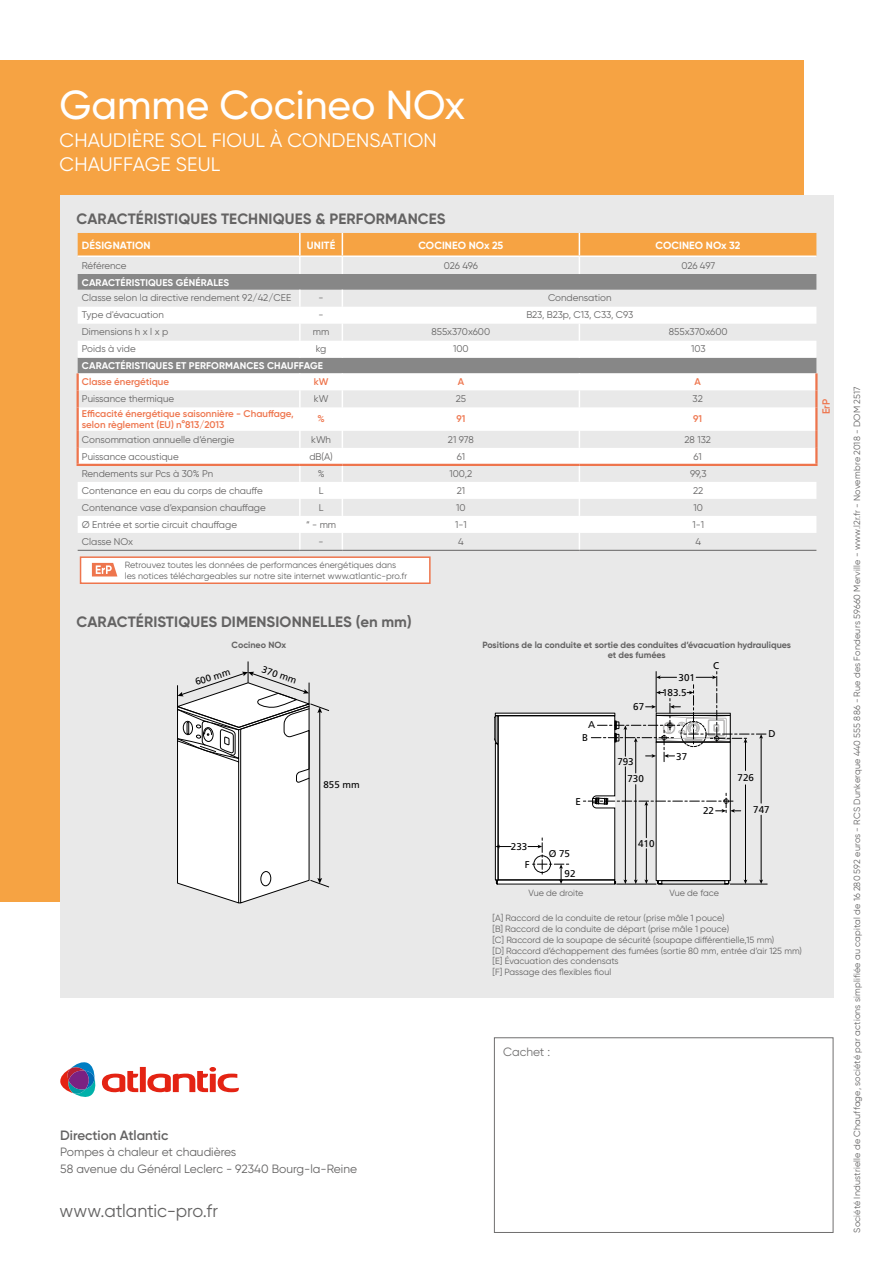
<style>
.page{position:relative;width:893px;height:1263px;background:#fff}
.page>*{position:absolute;margin:0;border:0;box-sizing:border-box;transform-origin:0 0}
.t1{font:500 40.5px "Gilroy";color:#fff}
.t2{font:19.5px/24px "Gilroy";letter-spacing:.01em;color:#fff}
.t3{font:18px "Gilroy";color:#646363}
.t4{font:700 15px "Gilroy";letter-spacing:.01em;color:#646363}
.t5{font:600 13.5px "Gilroy";color:#646363}
.t6{font:12px/16.5px "Gilroy";color:#646363}
.t7{font:12px "Gilroy";color:#706f6f}
.t8{font:700 10.5px "Gilroy";letter-spacing:.01em;color:#fff}
.t9{font:600 10.5px "Gilroy";color:#ee754d}
.t10{font:9.9px/13.2px "Frutiger";color:#000}
.t11{font:9.75px "Gilroy";color:#646363}
.t12{font:600 9.75px/10.5px "Gilroy";color:#ee754d}
.t13{font:700 9.75px "Gilroy";letter-spacing:.01em;color:#fff}
.t14{font:9.75px "Frutiger";color:#000}
.t15{font:9px/10.8px "Gilroy";color:#646363}
.t16{font:9px "Gilroy";letter-spacing:.02em;color:#646363}
.t17{font:700 9px/10.8px "Gilroy";color:#646363;text-align:center}
</style>
<div class="page">
<div style="left:0;top:60px;width:804px;height:842px;background:#f6a343"></div>
<div style="left:60px;top:195px;width:773px;height:803px;background:#e9e9e9"></div>
<svg style="left:78px;top:274px;width:738px;height:33px"></svg>
<svg style="left:78px;top:307px;width:738px;height:226px;fill:#fff"></svg>
<svg style="left:78px;top:233px;width:738px;height:41px"></svg>
<svg style="left:299px;top:290px;width:2px;height:68px"></svg>
<svg style="left:342px;top:290px;width:1px;height:68px"></svg>
<svg style="left:579px;top:324px;width:1px;height:34px"></svg>
<svg style="left:299px;top:373px;width:2px;height:34px"></svg>
<hr style="left:299px;top:407px;width:2px;height:24px;background:#fff">
<svg style="left:299px;top:431px;width:2px;height:119px"></svg>
<svg style="left:342px;top:373px;width:1px;height:176px"></svg>
<svg style="left:579px;top:373px;width:1px;height:176px"></svg>
<svg style="left:77px;top:373px;width:2px;height:34px"></svg>
<hr style="left:77px;top:407px;width:2px;height:24px;background:#ee754d">
<svg style="left:77px;top:431px;width:2px;height:33px"></svg>
<hr style="left:77px;top:464px;width:223px;height:2px;background:#ee754d">
<hr style="left:300px;top:464px;width:42px;height:2px;background:#ee754d">
<hr style="left:342px;top:464px;width:237px;height:2px;background:#ee754d">
<hr style="left:815px;top:373px;width:3px;height:17px;background:#ee754d">
<hr style="left:815px;top:390px;width:3px;height:17px;background:#ee754d">
<hr style="left:815px;top:407px;width:3px;height:24px;background:#ee754d">
<hr style="left:815px;top:431px;width:3px;height:17px;background:#ee754d">
<hr style="left:815px;top:448px;width:3px;height:16px;background:#ee754d">
<hr style="left:579px;top:464px;width:239px;height:2px;background:#ee754d">
<hr style="left:299px;top:233px;width:2px;height:22px;background:#fff">
<hr style="left:78px;top:550px;width:222px;height:1px;background:#646363">
<hr style="left:300px;top:550px;width:42px;height:1px;background:#646363">
<hr style="left:342px;top:550px;width:237px;height:1px;background:#646363">
<hr style="left:579px;top:550px;width:237px;height:1px;background:#646363">
<svg style="left:177px;top:661px;width:153px;height:242px"></svg>
<hr style="left:617px;top:884px;width:39px;height:1px;background:#000">
<hr style="left:730px;top:884px;width:37px;height:1px;background:#000">
<svg style="left:494px;top:671px;width:272px;height:213px"></svg>
<div style="left:661px;top:880px;width:64px;height:4px;border:1px solid #000"></div>
<div style="left:81px;top:557px;width:349px;height:26px;background:#fff"></div>
<div style="left:80px;top:556px;width:351px;height:28px;border:2px solid #ee754d"></div>
<svg style="left:92px;top:563px;width:25px;height:13px"></svg>
<svg style="left:60px;top:1062px;width:36px;height:35px"></svg>
<svg style="left:102px;top:1067px;width:137px;height:25px"></svg>
<div style="left:494px;top:1037px;width:339px;height:196px;border:1px solid #706f6f"></div>
<h1 class="t1" style="left:60px;top:79px;width:407px">Gamme Cocineo NOx</h1>
<h2 class="t2" style="left:60px;top:128px;width:379px">CHAUDIÈRE SOL FIOUL À CONDENSATION<br>CHAUFFAGE SEUL</h2>
<h3 class="t4" style="left:77px;top:210px;width:371px">CARACTÉRISTIQUES TECHNIQUES &amp; PERFORMANCES</h3>
<p class="t8" style="left:82px;top:239px;width:70px">DÉSIGNATION</p>
<p class="t8" style="left:307px;top:239px;width:30px">UNITÉ</p>
<p class="t8" style="left:418px;top:239px;width:86px">COCINEO NOx 25</p>
<p class="t8" style="left:655px;top:239px;width:87px">COCINEO NOx 32</p>
<p class="t11" style="left:82px;top:259px;width:46px">Référence</p>
<p class="t11" style="left:444px;top:259px;width:36px">026 496</p>
<p class="t11" style="left:681px;top:259px;width:35px">026 497</p>
<p class="t13" style="left:82px;top:276px;width:149px">CARACTÉRISTIQUES GÉNÉRALES</p>
<p class="t11" style="left:82px;top:292px;width:211px">Classe selon la directive rendement 92/42/CEE</p>
<p class="t11" style="left:319px;top:292px;width:7px">-</p>
<p class="t11" style="left:548px;top:292px;width:65px">Condensation</p>
<p class="t11" style="left:82px;top:309px;width:83px">Type d'évacuation</p>
<p class="t11" style="left:319px;top:309px;width:7px">-</p>
<p class="t11" style="left:526px;top:309px;width:108px">B23, B23p, C13, C33, C93</p>
<p class="t11" style="left:82px;top:326px;width:88px">Dimensions h x l x p</p>
<p class="t11" style="left:313px;top:326px;width:18px">mm</p>
<p class="t11" style="left:432px;top:326px;width:60px">855x370x600</p>
<p class="t11" style="left:669px;top:326px;width:60px">855x370x600</p>
<p class="t11" style="left:82px;top:343px;width:55px">Poids à vide</p>
<p class="t11" style="left:316px;top:343px;width:12px">kg</p>
<p class="t11" style="left:453px;top:343px;width:17px">100</p>
<p class="t11" style="left:691px;top:343px;width:16px">103</p>
<p class="t13" style="left:82px;top:360px;width:242px">CARACTÉRISTIQUES ET PERFORMANCES CHAUFFAGE</p>
<p class="t12" style="left:82px;top:376px;width:89px">Classe énergétique</p>
<p class="t12" style="left:314px;top:376px;width:16px">kW</p>
<p class="t12" style="left:458px;top:376px;width:8px">A</p>
<p class="t12" style="left:695px;top:376px;width:8px">A</p>
<p class="t11" style="left:82px;top:393px;width:94px">Puissance thermique</p>
<p class="t11" style="left:314px;top:393px;width:16px">kW</p>
<p class="t11" style="left:456px;top:393px;width:12px">25</p>
<p class="t11" style="left:693px;top:393px;width:12px">32</p>
<p class="t12" style="left:82px;top:408px;width:213px">Efficacité énergétique saisonnière - Chauffage, selon règlement (EU) n°813/2013</p>
<p class="t12" style="left:317px;top:414px;width:9px">%</p>
<p class="t12" style="left:456px;top:414px;width:10px">91</p>
<p class="t12" style="left:693px;top:414px;width:10px">91</p>
<p class="t11" style="left:82px;top:433px;width:154px">Consommation annuelle d’énergie</p>
<p class="t11" style="left:311px;top:433px;width:21px">kWh</p>
<p class="t11" style="left:448px;top:433px;width:27px">21 978</p>
<p class="t11" style="left:684px;top:433px;width:28px">28 132</p>
<p class="t11" style="left:82px;top:450px;width:98px">Puissance acoustique</p>
<p class="t11" style="left:309px;top:450px;width:25px">dB(A)</p>
<p class="t11" style="left:457px;top:450px;width:10px">61</p>
<p class="t11" style="left:694px;top:450px;width:10px">61</p>
<p class="t11" style="left:82px;top:467px;width:133px">Rendements sur Pcs à 30% Pn</p>
<p class="t11" style="left:318px;top:467px;width:8px">%</p>
<p class="t11" style="left:449px;top:467px;width:24px">100,2</p>
<p class="t11" style="left:690px;top:467px;width:18px">99,3</p>
<p class="t11" style="left:82px;top:484px;width:182px">Contenance en eau du corps de chauffe</p>
<p class="t11" style="left:319px;top:484px;width:6px">L</p>
<p class="t11" style="left:457px;top:484px;width:10px">21</p>
<p class="t11" style="left:693px;top:484px;width:12px">22</p>
<p class="t11" style="left:82px;top:501px;width:185px">Contenance vase d’expansion chauffage</p>
<p class="t11" style="left:319px;top:501px;width:6px">L</p>
<p class="t11" style="left:456px;top:501px;width:11px">10</p>
<p class="t11" style="left:694px;top:501px;width:11px">10</p>
<p class="t11" style="left:82px;top:518px;width:157px">Ø Entrée et sortie circuit chauffage</p>
<p class="t11" style="left:306px;top:518px;width:32px">“ - mm</p>
<p class="t11" style="left:455px;top:518px;width:13px">1-1</p>
<p class="t11" style="left:692px;top:518px;width:13px">1-1</p>
<p class="t11" style="left:82px;top:535px;width:53px">Classe NOx</p>
<p class="t11" style="left:319px;top:535px;width:7px">-</p>
<p class="t11" style="left:458px;top:535px;width:7px">4</p>
<p class="t11" style="left:695px;top:535px;width:7px">4</p>
<p class="t15" style="left:125px;top:560px;width:284px">Retrouvez toutes les données de performances énergétiques dans les notices téléchargeables sur notre site internet www.atlantic-pro.fr</p>
<h3 class="t4" style="left:77px;top:612px;width:336px">CARACTÉRISTIQUES DIMENSIONNELLES (en mm)</h3>
<p class="t17" style="left:232px;top:639px;width:56px">Cocineo NOx</p>
<p class="t14" style="left:194px;top:677px;width:38px;rotate:-17deg">600 mm</p>
<p class="t14" style="left:264px;top:663px;width:38px;rotate:19deg">370 mm</p>
<p class="t14" style="left:324px;top:778px;width:38px">855 mm</p>
<p class="t17" style="left:482px;top:639px;width:310px">Positions de la conduite et sortie des conduites d’évacuation hydrauliques et des fumées</p>
<p class="t10" style="left:633px;top:700px;width:12px">67</p>
<p class="t10" style="left:662px;top:670px;width:34px;line-height:14.7px;text-indent:16px">301<br>183.5</p>
<p class="t10" style="left:713px;top:659px;width:8px">C</p>
<p class="t10" style="left:582px;top:718px;width:15px;text-indent:6px">A<br>B</p>
<p class="t10" style="left:768px;top:727px;width:9px">D</p>
<p class="t10" style="left:511px;top:840px;width:18px">233</p>
<p class="t10" style="left:525px;top:858px;width:6px">F</p>
<p class="t10" style="left:575px;top:795px;width:7px">E</p>
<p class="t10" style="left:549px;top:847px;width:23px">Ø 75</p>
<p class="t10" style="left:565px;top:867px;width:12px">92</p>
<p class="t10" style="left:627px;top:753px;width:18px;line-height:17px;text-indent:-10px">793<br>730</p>
<p class="t10" style="left:638px;top:836px;width:18px">410</p>
<p class="t10" style="left:676px;top:749px;width:12px">37</p>
<p class="t10" style="left:703px;top:804px;width:12px">22</p>
<p class="t15" style="left:528px;top:888px;width:56px">Vue de droite</p>
<p class="t15" style="left:669px;top:888px;width:51px">Vue de face</p>
<p class="t10" style="left:738px;top:771px;width:18px">726</p>
<p class="t10" style="left:753px;top:803px;width:18px">747</p>
<p class="t15" style="left:493px;top:912px;width:311px">[A] Raccord de la conduite de retour (prise mâle 1 pouce)<br>[B] Raccord de la conduite de départ (prise mâle 1 pouce)<br>[C] Raccord de la soupape de sécurité (soupape différentielle,15 mm)<br>[D] Raccord d’échappement des fumées (sortie 80 mm, entrée d’air 125 mm) [E] Évacuation des condensats<br>[F] Passage des flexibles fioul</p>
<p class="t9" style="left:820px;top:414px;width:17px;rotate:-90deg">ErP</p>
<p class="t7" style="left:503px;top:1045px;width:48px">Cachet :</p>
<h3 class="t5" style="left:60px;top:1126px;width:110px">Direction Atlantic</h3>
<p class="t6" style="left:60px;top:1143px;width:298px">Pompes à chaleur et chaudières<br>58 avenue du Général Leclerc - 92340 Bourg-la-Reine</p>
<h3 class="t3" style="left:60px;top:1200px;width:160px">www.atlantic-pro.fr</h3>
<p class="t16" style="left:852px;top:1233px;width:848px;rotate:-90deg">Société Industrielle de Chauffage, société par actions simplifiée au capital de 16 280 592 euros - RCS Dunkerque 440 555 886 - Rue des Fondeurs 59660 Merville - www.l2r.fr - Novembre 2018 - DOM 2517</p>
</div>
